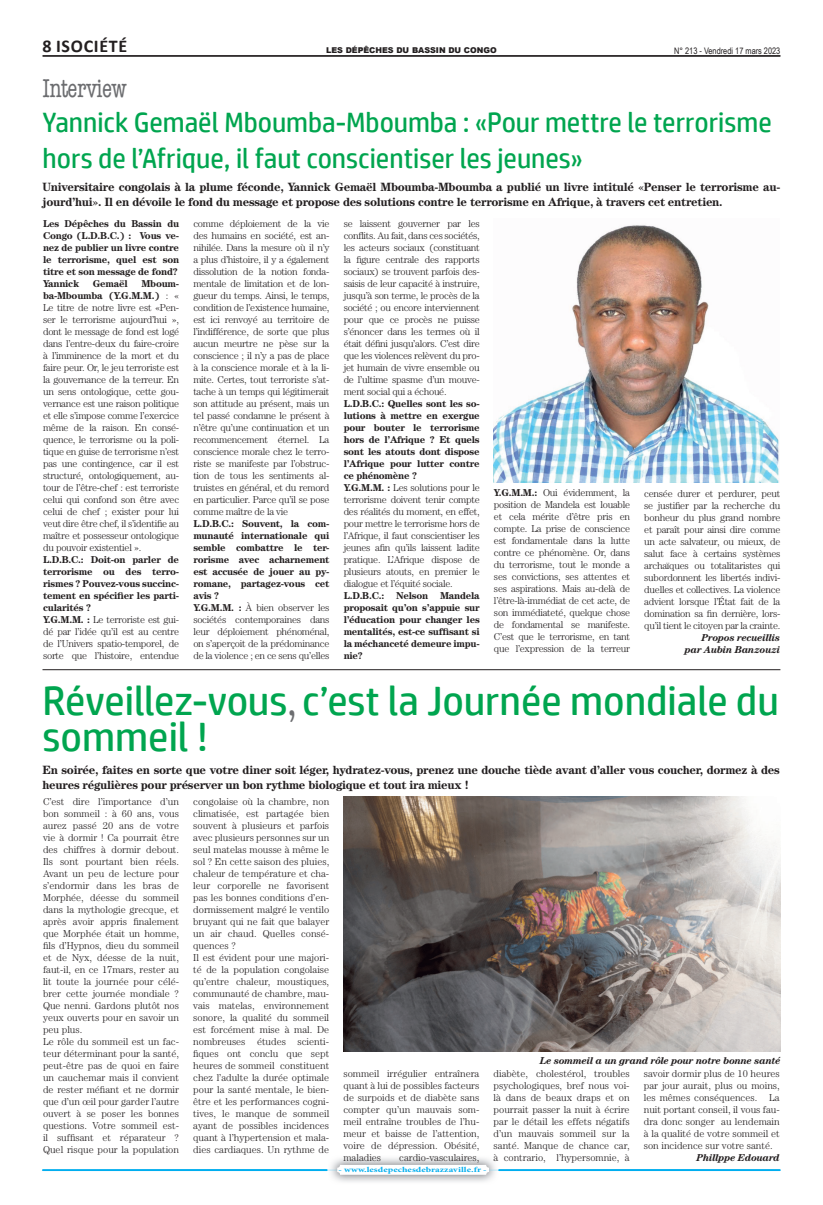
<style>
.page{position:relative;width:823px;height:1205px;background:#fff}
.page>*{position:absolute;margin:0;border:0;box-sizing:border-box;transform-origin:0 0}
.t1{font:41px/36px "HP Simplified";color:#00a54f}
.t2{font:28px/36px "HP Simplified";color:#00a54f}
.t3{font:condensed 26px "American Typewriter Std";letter-spacing:-.025em;color:#6c6d70;scale:.9 1}
.t4{font:700 18px "Calibri";letter-spacing:.04em;color:#231f20}
.t5{font:700 12px/14.4px "Century";letter-spacing:-.025em;color:#231f20}
.t6{font:300 10px/12px "Century";color:#231f20;text-align:justify}
.t7{font:700 10px/12px "Century";letter-spacing:-.025em;color:#231f20}
.t8{font:300 10px/12px "Century";letter-spacing:-.025em;color:#231f20}
.t9{font:italic 700 10px/12px "Century";letter-spacing:-.025em;color:#231f20;text-align:right}
.t10{font:9px "Arial Narrow";color:#231f20}
.t11{font:900 8px "Arial";color:#231f20}
.t12{font:700 7.5px "Minion Pro";letter-spacing:.005em;color:#00aeef;scale:1.33 1}
.s1{font-weight:700}
.s2{font-weight:300}
.s3{font-family:"American Typewriter Std";font-stretch:condensed;color:#6c6d70}
</style>
<div class="page">
<svg style="left:42px;top:1169px;width:738px;height:2px"></svg>
<div style="left:337px;top:1165px;width:151px;height:10px;background:#fff;border-radius:3px"></div>
<hr style="left:43px;top:55px;width:737px;height:1px;background:#231f20">
<hr style="left:43px;top:56px;width:737px;height:1px;background:#231f20">
<img style="left:343px;top:797px;width:437px;height:254px">
<hr style="left:42px;top:669px;width:738px;height:1px;background:#231f20">
<img style="left:493px;top:225px;width:286px;height:257px">
<h3 class="t4" style="left:42px;top:34px;width:86px">8 ISOCIÉTÉ</h3>
<p class="t10" style="left:673px;top:44px;width:108px">N° 213 - Vendredi 17 mars 2023</p>
<p class="t11" style="left:326px;top:45px;width:172px">LES DÉPÊCHES DU BASSIN DU CONGO</p>
<h3 class="t3" style="left:43px;top:74px;width:95px">Interview</h3>
<h2 class="t2" style="left:43px;top:104px;width:730px">Yannick Gemaël Mboumba-Mboumba : «Pour mettre le terrorisme hors de l’Afrique, il faut conscientiser les jeunes»</h2>
<p class="t5" style="left:43px;top:180px;width:738px">Universitaire congolais à la plume féconde, Yannick Gemaël Mboumba-Mboumba a publié un livre intitulé «Penser le terrorisme au&shy;jourd’hui». Il en dévoile le fond du message et propose des solutions contre le terrorisme en Afrique, à travers cet entretien.</p>
<p class="t7" style="left:43px;top:217px;width:137px">Les Dépêches du Bassin du<br>Congo (L.D.B.C.) : Vous ve&shy;nez de publier un livre contre le terrorisme, quel est son titre et son message de fond?<br>Yannick</p>
<p class="t7" style="left:93px;top:277px;width:37px">Gemaël</p>
<p class="t6" style="left:43px;top:277px;width:137px;text-indent:98px"><span class="s1">Mboum&shy;ba-Mboumba (Y.G.M.M.)</span> : « Le titre de notre livre est «Pen&shy;ser le terrorisme aujourd’hui », dont le message de fond est logé dans l’entre-deux du faire-croire à l’imminence de la mort et du faire peur. Or, le jeu terroriste est la gouvernance de la terreur. En un sens ontologique, cette gou&shy;vernance est une raison politique et elle s’impose comme l’exercice même de la raison. En consé&shy;quence, le terrorisme ou la poli&shy;tique en guise de terrorisme n’est pas une contingence, car il est structuré, ontologiquement, au&shy;tour de l’être-chef : est terroriste celui qui confond son être avec celui de chef ; exister pour lui veut dire être chef, il s’identifie au maître et possesseur ontologique du pouvoir existentiel ».</p>
<p class="t7" style="left:43px;top:553px;width:137px">L.D.B.C.: Doit-on parler de terrorisme ou des terro&shy;rismes ? Pouvez-vous succinc&shy;tement en spécifier les parti&shy;cularités ?<br>Y.G.M.M. : <span class="s2">Le terroriste est gui&shy;dé par l’idée qu’il est au centre de l’Univers spatio-temporel, de sorte que l’histoire, entendue</span></p>
<p class="t6" style="left:193px;top:217px;width:137px">comme déploiement de la vie des humains en société, est an&shy;nihilée. Dans la mesure où il n’y a plus d’histoire, il y a également dissolution de la notion fonda&shy;mentale de limitation et de lon&shy;gueur du temps. Ainsi, le temps, condition de l’existence humaine, est ici renvoyé au territoire de l’indifférence, de sorte que plus aucun meurtre ne pèse sur la conscience ; il n’y a pas de place à la conscience morale et à la li&shy;mite. Certes, tout terroriste s’at&shy;tache à un temps qui légitimerait son attitude au présent, mais un tel passé condamne le présent à n’être qu’une continuation et un recommencement éternel. La conscience morale chez le terro&shy;riste se manifeste par l’obstruc&shy;tion de tous les sentiments al&shy;truistes en général, et du remord en particulier. Parce qu’il se pose comme maître de la vie</p>
<p class="t7" style="left:193px;top:517px;width:137px">L.D.B.C.: Souvent, la com&shy;munauté internationale qui semble combattre le ter&shy;rorisme avec acharnement est accusée de jouer au py&shy;romane, partagez-vous cet avis ?<br>Y.G.M.M. : <span class="s2">À bien observer les sociétés contemporaines dans leur déploiement phénoménal, on s’aperçoit de la prédominance de la violence ; en ce sens qu’elles</span></p>
<p class="t6" style="left:343px;top:217px;width:137px">se laissent gouverner par les conflits. Au fait, dans ces sociétés, les acteurs sociaux (constituant la figure centrale des rapports sociaux) se trouvent parfois des&shy;saisis de leur capacité à instruire, jusqu’à son terme, le procès de la société ; ou encore interviennent pour que ce procès ne puisse s’énoncer dans les termes où il était défini jusqu’alors. C’est dire que les violences relèvent du pro&shy;jet humain de vivre ensemble ou de l’ultime spasme d’un mouve&shy;ment social qui a échoué.</p>
<p class="t8" style="left:343px;top:397px;width:137px"><span class="s1">L.D.B.C.: Quelles sont les so&shy;lutions à mettre en exergue pour bouter le terrorisme hors de l’Afrique ? Et quels sont les atouts dont dispose l’Afrique pour lutter contre ce phénomène ?<br>Y.G.M.M. :</span> Les solutions pour le terrorisme doivent tenir compte des réalités du moment, en effet, pour mettre le terrorisme hors de l’Afrique, il faut conscientiser les jeunes afin qu’ils laissent ladite pratique. L’Afrique dispose de plusieurs atouts, en premier le dialogue et l’équité sociale.</p>
<p class="t7" style="left:343px;top:589px;width:137px;text-align:justify">L.D.B.C.: Nelson Mandela proposait qu’on s’appuie sur l’éducation pour changer les mentalités, est-ce suffisant si la méchanceté demeure impu&shy;nie?</p>
<p class="t6" style="left:493px;top:486px;width:137px"><span class="s1">Y.G.M.M.:</span> Oui évidemment, la position de Mandela est louable et cela mérite d’être pris en compte. La prise de conscience est fondamentale dans la lutte contre ce phénomène. Or, dans du terrorisme, tout le monde a ses convictions, ses attentes et ses aspirations. Mais au-delà de l’être-là-immédiat de cet acte, de son immédiateté, quelque chose de fondamental se manifeste.<br>C’est que le terrorisme, en tant que l’expression de la terreur</p>
<p class="t6" style="left:644px;top:487px;width:137px">censée durer et perdurer, peut se justifier par la recherche du bonheur du plus grand nombre et paraît pour ainsi dire comme un acte salvateur, ou mieux, de salut face à certains systèmes archaïques ou totalitaristes qui subordonnent les libertés indivi&shy;duelles et collectives. La violence advient lorsque l’État fait de la domination sa fin dernière, lors&shy;qu’il tient le citoyen par la crainte.</p>
<p class="t9" style="left:684px;top:631px;width:97px">Propos recueillis par Aubin Banzouzi</p>
<h1 class="t1" style="left:42px;top:682px;width:737px">Réveillez-vous<span class="s3">,</span> c’est la Journée mondiale du sommeil !</h1>
<p class="t5" style="left:42px;top:763px;width:738px">En soirée, faites en sorte que votre diner soit léger, hydratez-vous, prenez une douche tiède avant d’aller vous coucher, dormez à des heures régulières pour préserver un bon rythme biologique et tout ira mieux !</p>
<p class="t6" style="left:43px;top:795px;width:137px;text-align:left">C’est dire l’importance d’un bon sommeil : à 60 ans, vous aurez passé 20 ans de votre vie à dormir ! Ca pourrait être des chiffres à dormir debout.<br>Ils sont pourtant bien réels.<br>Avant un peu de lecture pour s’endormir dans les bras de<br>Morphée, déesse du sommeil dans la mythologie grecque, et après avoir appris finalement que Morphée était un homme, fils d’Hypnos, dieu du sommeil et de Nyx, déesse de la nuit, faut-il, en ce 17mars, rester au lit toute la journée pour célé&shy;brer cette journée mondiale ?<br>Que nenni. Gardons plutôt nos yeux ouverts pour en savoir un peu plus.<br>Le rôle du sommeil est un fac&shy;teur déterminant pour la santé, peut-être pas de quoi en faire un cauchemar mais il convient de rester méfiant et ne dormir que d’un œil pour garder l’autre ouvert à se poser les bonnes questions. Votre sommeil est&shy;il suffisant et réparateur ?<br>Quel risque pour la population</p>
<p class="t6" style="left:193px;top:795px;width:137px;text-align:left">congolaise où la chambre, non climatisée, est partagée bien souvent à plusieurs et parfois avec plusieurs personnes sur un seul matelas mousse à même le sol ? En cette saison des pluies, chaleur de température et cha&shy;leur corporelle ne favorisent pas les bonnes conditions d’en&shy;dormissement malgré le ventilo bruyant qui ne fait que balayer un air chaud. Quelles consé&shy;quences ?<br>Il est évident pour une majori&shy;té de la population congolaise qu’entre chaleur, moustiques, communauté de chambre, mau&shy;vais matelas, environnement sonore, la qualité du sommeil est forcément mise à mal. De nombreuses études scienti&shy;fiques ont conclu que sept heures de sommeil constituent chez l’adulte la durée optimale pour la santé mentale, le bien&shy;être et les performances cogni&shy;tives, le manque de sommeil ayant de possibles incidences quant à l’hypertension et mala&shy;dies cardiaques. Un rythme de</p>
<p class="t6" style="left:343px;top:1068px;width:137px">sommeil irrégulier entraînera quant à lui de possibles facteurs de surpoids et de diabète sans compter qu’un mauvais som&shy;meil entraîne troubles de l’hu&shy;meur et baisse de l’attention, voire de dépression. Obésité, maladies</p>
<p class="t6" style="left:399px;top:1152px;width:82px">cardio-vasculaires,</p>
<p class="t9" style="left:539px;top:1054px;width:242px">Le sommeil a un grand rôle pour notre bonne santé</p>
<p class="t6" style="left:493px;top:1067px;width:137px">diabète, cholestérol, troubles psychologiques, bref nous voi&shy;là dans de beaux draps et on pourrait passer la nuit à écrire par le détail les effets négatifs d’un mauvais sommeil sur la santé. Manque de chance car, à contrario, l’hypersomnie, à</p>
<p class="t6" style="left:643px;top:1067px;width:137px">savoir dormir plus de 10 heures par jour aurait, plus ou moins, les mêmes conséquences. La nuit portant conseil, il vous fau&shy;dra donc songer au lendemain à la qualité de votre sommeil et son incidence sur votre santé.</p>
<p class="t9" style="left:696px;top:1151px;width:85px">Phillppe Edouard</p>
<p class="t12" style="left:338px;top:1164px;width:113px">- www.lesdepechesdebrazzaville.fr -</p>
</div>
